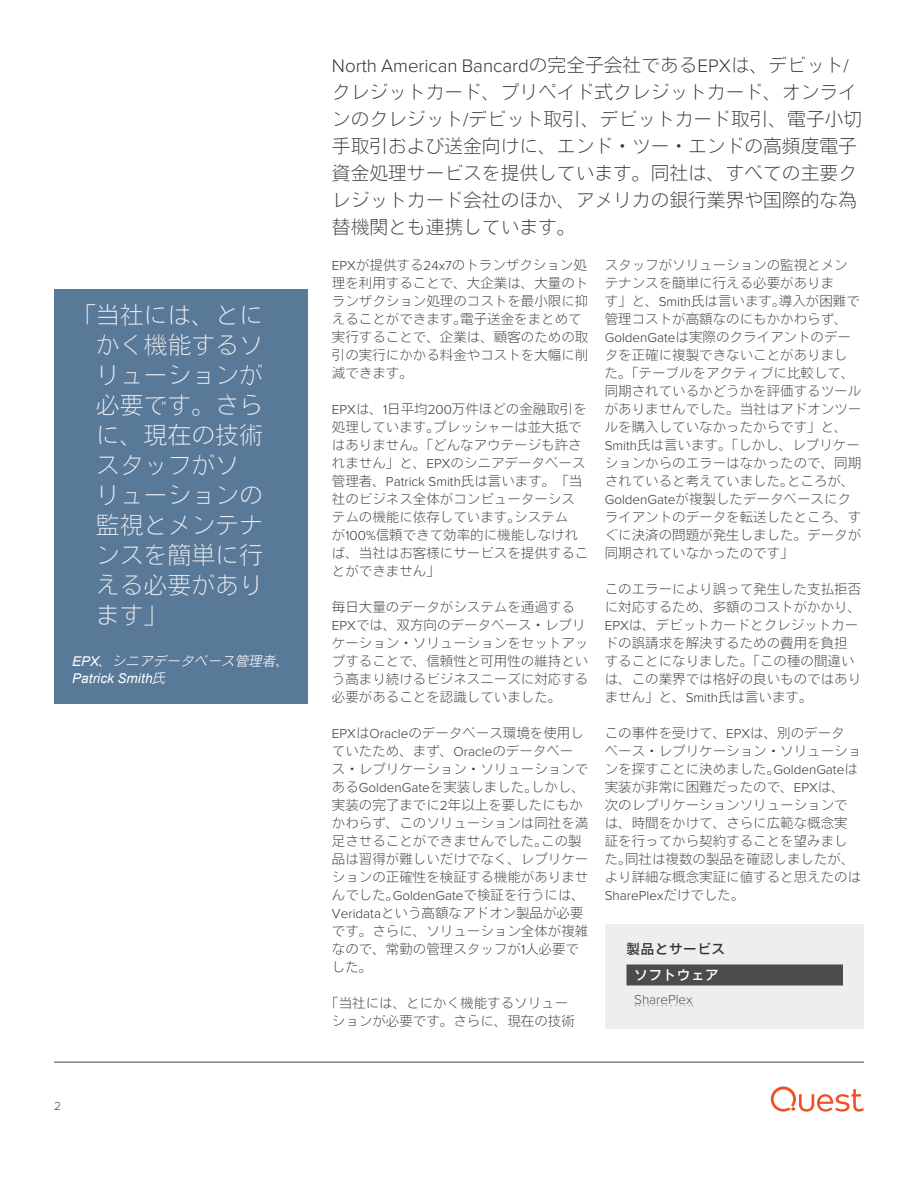
<style>
.page{position:relative;width:918px;height:1188px;background:#fff}
.page>*{position:absolute;margin:0;border:0;box-sizing:border-box;transform-origin:0 0}
.Pull_quote_in_box{font:24px/30px "Motoya Cedar Std W1";letter-spacing:-.005em;color:#eee}
.Intro_paragraph_Dark{font:18.75px/27px "Motoya Cedar Std W1";color:#333}
.Body_copy{font:13.5px/18px "Motoya Cedar Std W1";color:#333}
.Callout_box_byline{font:italic 13.5px/16.2px "Arial";letter-spacing:.01em;color:#fff}
.Tech_body_copy{font:300 13.5px "Proxima Nova";letter-spacing:-.005em;color:#525252}
.Paragraph_subhead_Da{font:13.5px "Motoya Cedar Std W4";letter-spacing:.05em;color:#333}
.Subhead_in_box{font:13.5px "Motoya Cedar Std W4";letter-spacing:.05em;color:#fff}
.t1{font:300 12px "Proxima Nova";color:#444}
.s1{font-family:"Motoya Cedar Std W2"}
.s2{font-family:"Proxima Nova";font-weight:300}
</style>
<div class="page">
<hr style="left:54px;top:1062px;width:810px;height:1px;background:#444">
<svg style="left:771px;top:1086px;width:93px;height:26px"></svg>
<div style="left:54px;top:290px;width:254px;height:414px;background:#597999"></div>
<div style="left:606px;top:924px;width:258px;height:105px;background:#eee"></div>
<div style="left:627px;top:964px;width:216px;height:22px;background:#4b4c4d"></div>
<svg style="left:635px;top:1005px;width:58px;height:1px"></svg>
<p class="Pull_quote_in_box" style="left:96px;top:299px;width:169px;text-indent:-24px">「当社には、とにかく機能するソリューションが必要です。さらに、現在の技術スタッフがソリューションの監視とメンテナンスを簡単に行える必要があります」</p>
<p class="Callout_box_byline" style="left:72px;top:654px;width:222px">EPX<span class="s1">、シニアデータベース管理者、<br></span>Patrick Smith<span class="s1">氏</span></p>
<p class="t1" style="left:54px;top:1097px;width:8px">2</p>
<p class="Intro_paragraph_Dark" style="left:332px;top:50px;width:532px"><span class="s2">North American Bancard</span>の完全子会社である<span class="s2">EPX</span>は、デビット<span class="s2">/</span>クレジットカード、プリペイド式クレジットカード、オンラインのクレジット<span class="s2">/</span>デビット取引、デビットカード取引、電子小切手取引および送金向けに、エンド・ツー・エンドの高頻度電子資金処理サービスを提供しています。同社は、すべての主要クレジットカード会社のほか、アメリカの銀行業界や国際的な為替機関とも連携しています。</p>
<p class="Body_copy" style="left:332px;top:255px;width:258px"><span class="s2">EPX</span>が提供する<span class="s2">24x7</span>のトランザクション処理を利用することで、大企業は、大量のトランザクション処理のコストを最小限に抑えることができます。電子送金をまとめて実行することで、企業は、顧客のための取引の実行にかかる料金やコストを大幅に削減できます。</p>
<p class="Body_copy" style="left:332px;top:399px;width:258px"><span class="s2">EPX</span>は、<span class="s2">1</span>日平均<span class="s2">200</span>万件ほどの金融取引を処理しています。プレッシャーは並大抵ではありません。「どんなアウテージも許されません」と、<span class="s2">EPX</span>のシニアデータベース管理者、<span class="s2">Patrick Smith</span>氏は言います。「当社のビジネス全体がコンピューターシステムの機能に依存しています。システムが<span class="s2">100%</span>信頼できて効率的に機能しなければ、当社はお客様にサービスを提供することができません」</p>
<p class="Body_copy" style="left:332px;top:597px;width:258px">毎日大量のデータがシステムを通過する<br><span class="s2">EPX</span>では、双方向のデータベース・レプリケーション・ソリューションをセットアップすることで、信頼性と可用性の維持という高まり続けるビジネスニーズに対応する必要があることを認識していました。</p>
<p class="Body_copy" style="left:332px;top:723px;width:258px"><span class="s2">EPX</span>は<span class="s2">Oracle</span>のデータベース環境を使用していたため、まず、<span class="s2">Oracle</span>のデータベース・レプリケーション・ソリューションである<span class="s2">GoldenGate</span>を実装しました。しかし、実装の完了までに<span class="s2">2</span>年以上を要したにもかかわらず、このソリューションは同社を満足させることができませんでした。この製品は習得が難しいだけでなく、レプリケーションの正確性を検証する機能がありませんでした。<span class="s2">GoldenGate</span>で検証を行うには、<br><span class="s2">Veridata</span>という高額なアドオン製品が必要です。さらに、ソリューション全体が複雑なので、常勤の管理スタッフが<span class="s2">1</span>人必要でした。</p>
<p class="Body_copy" style="left:325px;top:993px;width:251px;text-align:center">「当社には、とにかく機能するソリューションが必要です。さらに、現在の技術</p>
<p class="Body_copy" style="left:605px;top:255px;width:258px">スタッフがソリューションの監視とメンテナンスを簡単に行える必要がありま<br>す」と、<span class="s2">Smith</span>氏は言います。導入が困難で管理コストが高額なのにもかかわらず、<br><span class="s2">GoldenGate</span>は実際のクライアントのデータを正確に複製できないことがありました。「テーブルをアクティブに比較して、同期されているかどうかを評価するツールがありませんでした。当社はアドオンツールを購入していなかったからです」と、<br><span class="s2">Smith</span>氏は言います。「しかし、レプリケーションからのエラーはなかったので、同期されていると考えていました。ところが、<br><span class="s2">GoldenGate</span>が複製したデータベースにクライアントのデータを転送したところ、すぐに決済の問題が発生しました。データが同期されていなかったのです」</p>
<p class="Body_copy" style="left:605px;top:579px;width:258px">このエラーにより誤って発生した支払拒否に対応するため、多額のコストがかかり、<br><span class="s2">EPX</span>は、デビットカードとクレジットカードの誤請求を解決するための費用を負担することになりました。「この種の間違いは、この業界では格好の良いものではありません」と、<span class="s2">Smith</span>氏は言います。</p>
<p class="Body_copy" style="left:605px;top:723px;width:258px">この事件を受けて、<span class="s2">EPX</span>は、別のデータベース・レプリケーション・ソリューションを探すことに決めました。<span class="s2">GoldenGate</span>は実装が非常に困難だったので、<span class="s2">EPX</span>は、次のレプリケーションソリューションでは、時間をかけて、さらに広範な概念実証を行ってから契約することを望みました。同社は複数の製品を確認しましたが、より詳細な概念実証に値すると思えたのは<br><span class="s2">SharePlex</span>だけでした。</p>
<p class="Paragraph_subhead_Da" style="left:627px;top:940px;width:100px">製品とサービス</p>
<p class="Subhead_in_box" style="left:634px;top:965px;width:86px">ソフトウェア</p>
<p class="Tech_body_copy" style="left:634px;top:989px;width:60px">SharePlex</p>
</div>
